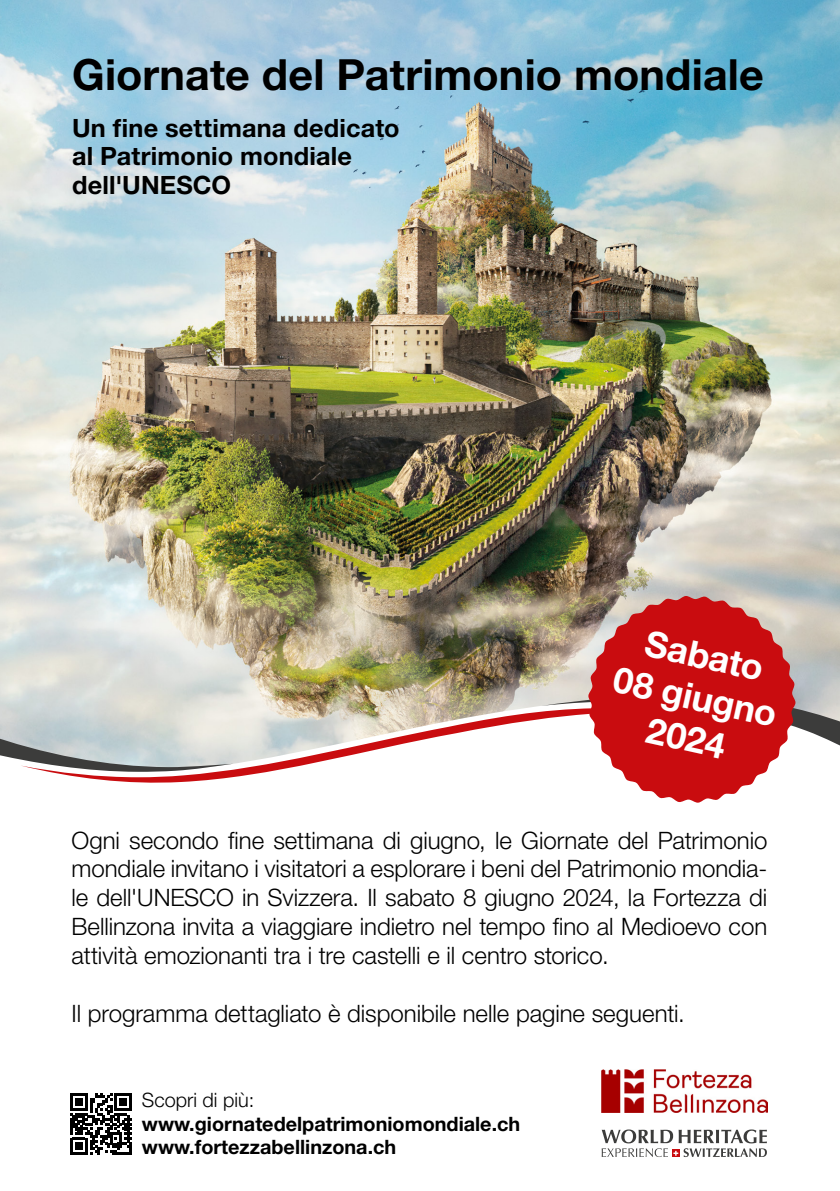
<style>
.page{position:relative;width:840px;height:1191px;background:#fff}
.page>*{position:absolute;margin:0;border:0;box-sizing:border-box;transform-origin:0 0}
.t1{font:700 43px "Helvetica Neue LT Std";letter-spacing:.005em;color:#000}
.t2{font:700 36px/42px "Helvetica Neue LT Std";color:#fff;text-align:center}
.t3{font:700 25.2px/28.4px "Helvetica Neue LT Std";letter-spacing:.005em;color:#000}
.t4{font:300 24px/28.8px "Helvetica Neue LT Std";letter-spacing:-.005em;color:#000;text-align:justify}
.t5{font:700 19.8px/23.8px "Helvetica Neue LT Std";color:#000}
.t6{font:300 19.8px "Helvetica Neue LT Std";color:#000}
</style>
<div class="page">
<img style="left:0;top:0;width:839px;height:733px">
<svg style="left:0;top:733px;width:20px;height:27px"></svg>
<svg style="left:540px;top:690px;width:299px;height:55px;background:#a7a7a5"></svg>
<svg style="left:20px;top:702px;width:568px;height:81px"></svg>
<svg style="left:588px;top:596px;width:207px;height:207px;background:#cf3e3f"></svg>
<svg style="left:601px;top:1129px;width:165px;height:28px"></svg>
<img style="left:601px;top:1069px;width:166px;height:43px">
<svg style="left:70px;top:1093px;width:62px;height:62px"></svg>
<h1 class="t1" style="left:72px;top:48px;width:693px">Giornate del Patrimonio mondiale</h1>
<p class="t3" style="left:72px;top:113px;width:329px">Un fine settimana dedicato al Patrimonio mondiale dell'UNESCO</p>
<h2 class="t2" style="left:626px;top:617px;width:168px;rotate:12deg">Sabato<br>08 giugno<br>2024</h2>
<p class="t4" style="left:71px;top:825px;width:697px">Ogni secondo fine settimana di giugno, le Giornate del Patrimonio mondiale invitano i visitatori a esplorare i beni del Patrimonio mondia&shy;le dell'UNESCO in Svizzera. Il sabato 8 giugno 2024, la Fortezza di Bellinzona invita a viaggiare indietro nel tempo fino al Medioevo con attività emozionanti tra i tre castelli e il centro storico.</p>
<p class="t4" style="left:71px;top:998px;width:614px">Il programma dettagliato è disponibile nelle pagine seguenti.</p>
<p class="t6" style="left:142px;top:1087px;width:114px">Scopri di più:</p>
<p class="t5" style="left:142px;top:1111px;width:380px">www.giornatedelpatrimoniomondiale.ch www.fortezzabellinzona.ch</p>
</div>
